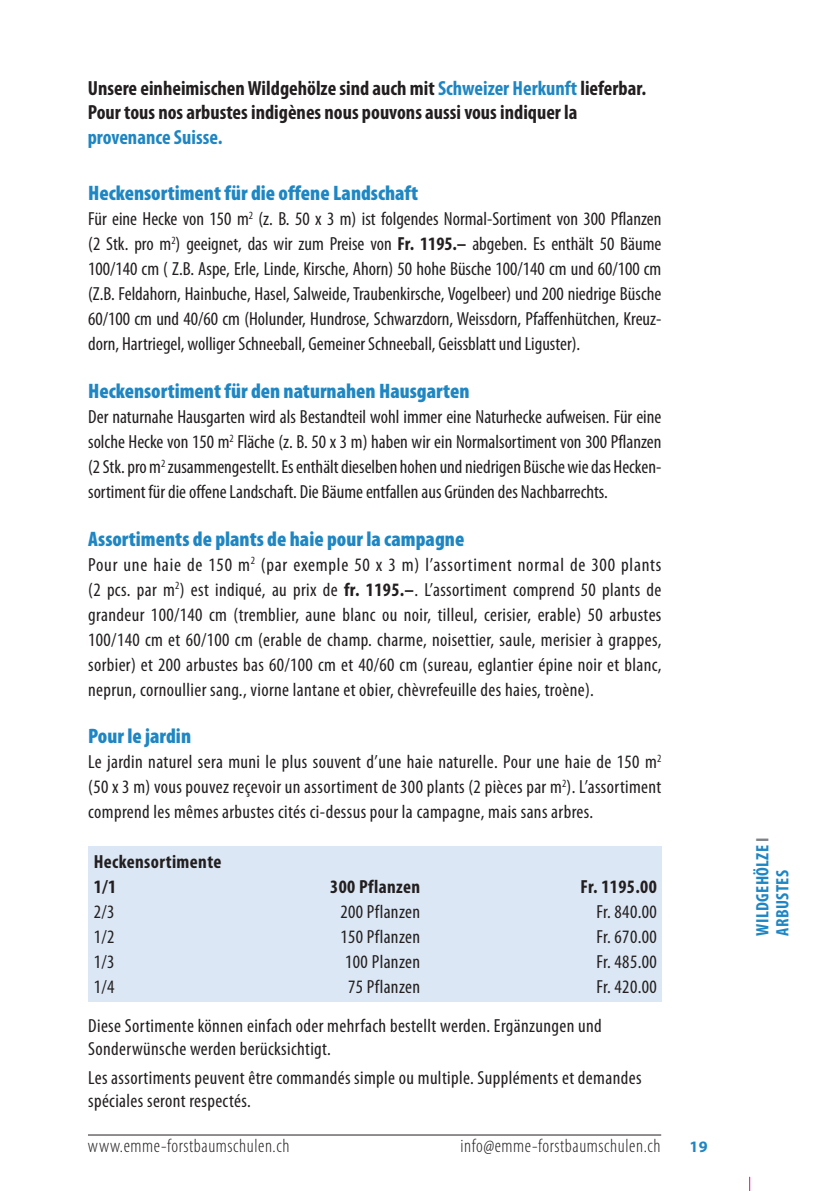
<style>
.page{position:relative;width:840px;height:1191px;background:#fff}
.page>*{position:absolute;margin:0;border:0;box-sizing:border-box;transform-origin:0 0}
.t1{font:900 condensed 21px "Myriad Pro";color:#1e86c3}
.t2{font:700 condensed 20.4px/24.6px "Myriad Pro";color:#231f20}
.t3{font:700 condensed 20.4px "Myriad Pro";color:#1e86c3}
.t4{font:condensed 19px/25px "Myriad Pro";letter-spacing:.02em;color:#231f20;text-align:justify}
.t5{font:300 condensed 19px "Myriad Pro";letter-spacing:.03em;color:#231f20}
.t6{font:700 condensed 19px/25px "Myriad Pro";letter-spacing:.02em;color:#231f20}
.t7{font:700 condensed 18px/20px "Myriad Pro";letter-spacing:.02em;color:#1e86c3}
.t8{font:700 16px "Myriad Pro";color:#1e86c3}
.s1{color:#1e86c3}
.s2{font-weight:700}
.s3{color:#808285}
</style>
<div class="page">
<div style="left:88px;top:846px;width:573px;height:156px;background:#dbe7f4"></div>
<hr style="left:88px;top:1134px;width:572px;height:1px;background:#231f20">
<p class="t2" style="left:88px;top:75px;width:559px">Unsere einheimischen Wildgehölze sind auch mit <span class="s1">Schweizer Herkunft</span> lieferbar.<br>Pour tous nos arbustes indigènes nous pouvons aussi vous indiquer la</p>
<p class="t3" style="left:88px;top:124px;width:136px">provenance Suisse.</p>
<p class="t1" style="left:88px;top:180px;width:331px">Heckensortiment für die offene Landschaft</p>
<p class="t4" style="left:88px;top:206px;width:574px">Für eine Hecke von 150 m<sup>2</sup> (z. B. 50 x 3 m) ist folgendes Normal-Sortiment von 300 Pflanzen (2 Stk. pro m<sup>2</sup>) geeignet, das wir zum Preise von <span class="s2">Fr. 1195.–</span> abgeben. Es enthält 50 Bäume 100/140 cm ( Z.B. Aspe, Erle, Linde, Kirsche, Ahorn) 50 hohe Büsche 100/140 cm und 60/100 cm (Z.B. Feldahorn, Hainbuche, Hasel, Salweide, Traubenkirsche, Vogelbeer) und 200 niedrige Büsche 60/100 cm und 40/60 cm (Holunder, Hundrose, Schwarzdorn, Weissdorn, Pfaffenhütchen, Kreuz&shy;dorn, Hartriegel, wolliger Schneeball, Gemeiner Schneeball, Geissblatt und Liguster).</p>
<p class="t1" style="left:88px;top:377px;width:382px">Heckensortiment für den naturnahen Hausgarten</p>
<p class="t4" style="left:88px;top:404px;width:574px">Der naturnahe Hausgarten wird als Bestandteil wohl immer eine Naturhecke aufweisen. Für eine solche Hecke von 150 m<sup>2</sup> Fläche (z. B. 50 x 3 m) haben wir ein Normalsortiment von 300 Pflanzen (2 Stk. pro m<sup>2</sup> zusammengestellt. Es enthält dieselben hohen und niedrigen Büsche wie das Hecken&shy;sortiment für die offene Landschaft. Die Bäume entfallen aus Gründen des Nachbarrechts.</p>
<p class="t1" style="left:88px;top:525px;width:377px">Assortiments de plants de haie pour la campagne</p>
<p class="t4" style="left:88px;top:551px;width:574px">Pour une haie de 150 m<sup>2</sup> (par exemple 50 x 3 m) l’assortiment normal de 300 plants (2 pcs. par m<sup>2</sup>) est indiqué, au prix de <span class="s2">fr. 1195.–</span>. L’assortiment comprend 50 plants de grandeur 100/140 cm (tremblier, aune blanc ou noir, tilleul, cerisier, erable) 50 arbustes 100/140 cm et 60/100 cm (erable de champ. charme, noisettier, saule, merisier à grappes, sorbier) et 200 arbustes bas 60/100 cm et 40/60 cm (sureau, eglantier épine noir et blanc, neprun, cornoullier sang., viorne lantane et obier, chèvrefeuille des haies, troène).</p>
<p class="t1" style="left:88px;top:723px;width:104px">Pour le jardin</p>
<p class="t4" style="left:88px;top:749px;width:574px">Le jardin naturel sera muni le plus souvent d’une haie naturelle. Pour une haie de 150 m<sup>2 </sup>(50 x 3 m) vous pouvez reçevoir un assortiment de 300 plants (2 pièces par m<sup>2</sup>). L’assortiment comprend les mêmes arbustes cités ci-dessus pour la campagne, mais sans arbres.</p>
<p class="t6" style="left:94px;top:849px;width:129px">Heckensortimente<br>1/1</p>
<p class="t6" style="left:330px;top:874px;width:91px">300 Pflanzen</p>
<p class="t6" style="left:580px;top:874px;width:78px">Fr. 1195.00</p>
<p class="t4" style="left:94px;top:899px;width:22px">2/3</p>
<p class="t4" style="left:340px;top:899px;width:81px">200 Pflanzen</p>
<p class="t4" style="left:596px;top:899px;width:62px">Fr. 840.00</p>
<p class="t4" style="left:94px;top:924px;width:22px">1/2</p>
<p class="t4" style="left:340px;top:924px;width:81px">150 Pflanzen</p>
<p class="t4" style="left:596px;top:924px;width:62px">Fr. 670.00</p>
<p class="t4" style="left:94px;top:949px;width:22px">1/3</p>
<p class="t4" style="left:345px;top:949px;width:76px">100 Planzen</p>
<p class="t4" style="left:596px;top:949px;width:62px">Fr. 485.00</p>
<p class="t4" style="left:94px;top:974px;width:22px">1/4</p>
<p class="t4" style="left:348px;top:974px;width:73px">75 Pflanzen</p>
<p class="t4" style="left:88px;top:967px;width:570px;line-height:39px;text-indent:508px">Fr. 420.00<br>Diese Sortimente können einfach oder mehrfach bestellt werden. Ergänzungen und</p>
<p class="t4" style="left:88px;top:1034px;width:554px;line-height:28.4px">Sonderwünsche werden berücksichtigt.<br>Les assortiments peuvent être commandés simple ou multiple. Suppléments et demandes</p>
<p class="t4" style="left:88px;top:1087px;width:164px">spéciales seront respectés.</p>
<p class="t5" style="left:88px;top:1135px;width:203px">www.emme-forstbaumschulen.ch</p>
<p class="t5" style="left:460px;top:1135px;width:201px">info@emme-forstbaumschulen.ch</p>
<p class="t8" style="left:689px;top:1136px;width:20px">19</p>
<p class="t7" style="left:751px;top:935px;width:100px;rotate:-90deg">WILDGEHÖLZE <span class="s3">I<br></span>ARBUSTES</p>
</div>
